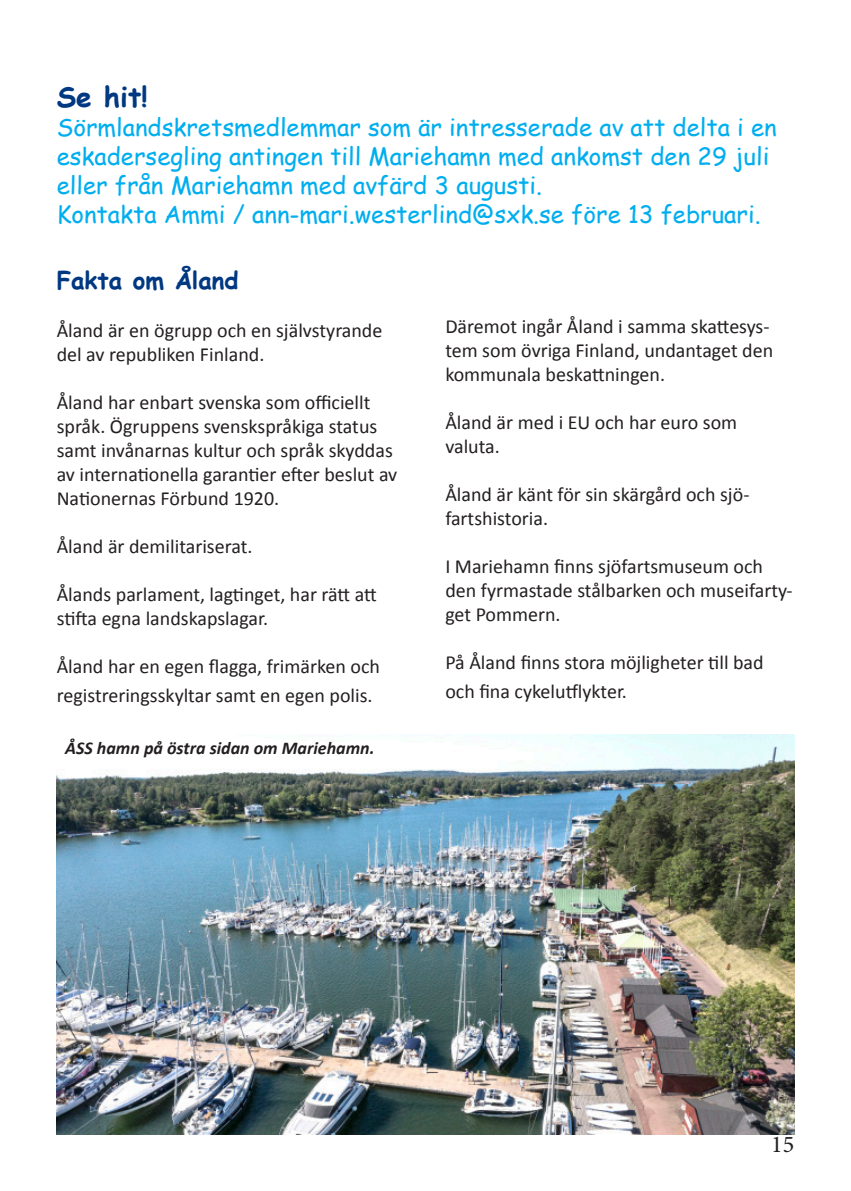
<style>
.page{position:relative;width:851px;height:1191px;background:#fff}
.page>*{position:absolute;margin:0;border:0;box-sizing:border-box;transform-origin:0 0}
.t1{font:700 28px "Comic Sans MS";color:#003882}
.t2{font:24px/28.8px "Comic Sans MS";color:#00aeef}
.t3{font:700 24px "Comic Sans MS";color:#003882}
.t4{font:24px "Minion Pro";color:#231f20}
.t5{font:20px/24px "Calibri";color:#231f20}
.t6{font:italic 700 18px "Calibri";color:#231f20}
</style>
<div class="page">
<img style="left:57px;top:734px;width:737px;height:400px">
<p class="t1" style="left:57px;top:77px;width:93px">Se hit!</p>
<p class="t2" style="left:57px;top:112px;width:721px">Sörmlandskretsmedlemmar som är intresserade av att delta i en eskadersegling antingen till Mariehamn med ankomst den 29 juli eller från Mariehamn med avfärd 3 augusti.</p>
<p class="t2" style="left:57px;top:199px;width:705px">Kontakta Ammi / ann-mari.westerlind@sxk.se före 13 februari.</p>
<p class="t3" style="left:57px;top:262px;width:183px">Fakta om Åland</p>
<p class="t5" style="left:57px;top:318px;width:327px">Åland är en ögrupp och en självstyrande del av republiken Finland.</p>
<p class="t5" style="left:57px;top:390px;width:342px">Åland har enbart svenska som officiellt språk. Ögruppens svenskspråkiga status samt invånarnas kultur och språk skyddas av internationella garantier efter beslut av Nationernas Förbund 1920.</p>
<p class="t5" style="left:57px;top:534px;width:197px">Åland är demilitariserat.</p>
<p class="t5" style="left:57px;top:582px;width:321px">Ålands parlament, lagtinget, har rätt att stifta egna landskapslagar.</p>
<p class="t5" style="left:57px;top:652px;width:325px;line-height:28.8px">Åland har en egen flagga, frimärken och registreringsskyltar samt en egen polis.</p>
<p class="t6" style="left:65px;top:736px;width:311px">ÅSS hamn på östra sidan om Mariehamn.</p>
<p class="t5" style="left:445px;top:314px;width:329px">Däremot ingår Åland i samma skattesys&shy;tem som övriga Finland, undantaget den kommunala beskattningen.</p>
<p class="t5" style="left:445px;top:410px;width:293px">Åland är med i EU och har euro som valuta.</p>
<p class="t5" style="left:445px;top:482px;width:305px">Åland är känt för sin skärgård och sjö&shy;fartshistoria.</p>
<p class="t5" style="left:445px;top:554px;width:349px">I Mariehamn finns sjöfartsmuseum och den fyrmastade stålbarken och museifarty&shy;get Pommern.</p>
<p class="t5" style="left:445px;top:647px;width:320px;line-height:28.8px">På Åland finns stora möjligheter till bad och fina cykelutflykter.</p>
<p class="t4" style="left:771px;top:1128px;width:25px">15</p>
</div>
